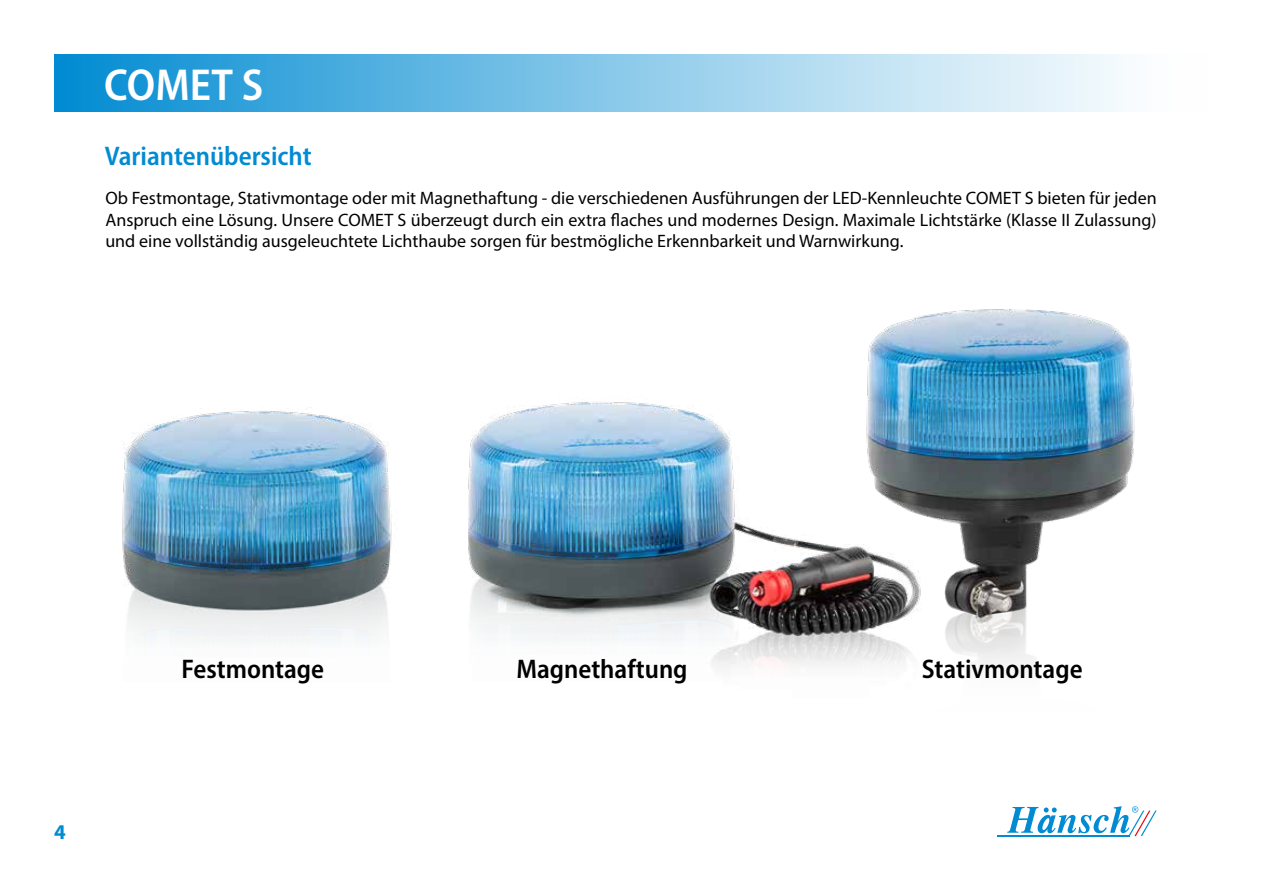
<style>
.page{position:relative;width:1263px;height:893px;background:#fff}
.page>*{position:absolute;margin:0;border:0;box-sizing:border-box;transform-origin:0 0}
.t1{font:600 semi-condensed 45px "Myriad Pro";color:#fff}
.t2{font:600 semi-condensed 27px "Myriad Pro";color:#000}
.t3{font:600 semi-condensed 27px "Myriad Pro";color:#008bd2}
.t4{font:700 21px "Myriad Pro";color:#008bd2}
.t5{font:18px/21.6px "Myriad Pro";color:#000;text-align:justify}
</style>
<div class="page">
<hr style="left:997px;top:835px;width:132px;height:1px;background:#008bd2">
<svg style="left:1007px;top:806px;width:150px;height:30px"></svg>
<div style="left:54px;top:54px;width:1155px;height:58px;background:linear-gradient(to right,#078ed3,#fff)"></div>
<img style="left:468px;top:402px;width:324px;height:267px">
<img style="left:792px;top:309px;width:343px;height:357px">
<img style="left:122px;top:407px;width:270px;height:234px">
<h1 class="t1" style="left:104px;top:56px;width:160px">COMET S</h1>
<h2 class="t3" style="left:105px;top:139px;width:208px">Variantenübersicht</h2>
<p class="t5" style="left:105px;top:187px;width:1053px">Ob Festmontage, Stativmontage oder mit Magnethaftung - die verschiedenen Ausführungen der LED-Kennleuchte COMET S bieten für jeden Anspruch eine Lösung. Unsere COMET S überzeugt durch ein extra flaches und modernes Design. Maximale Lichtstärke (Klasse II Zulassung) und eine vollständig ausgeleuchtete Lichthaube sorgen für bestmögliche Erkennbarkeit und Warnwirkung.</p>
<p class="t4" style="left:54px;top:818px;width:13px">4</p>
<h2 class="t2" style="left:181px;top:652px;width:144px">Festmontage</h2>
<h2 class="t2" style="left:516px;top:652px;width:173px">Magnethaftung</h2>
<h2 class="t2" style="left:922px;top:652px;width:162px">Stativmontage</h2>
</div>
